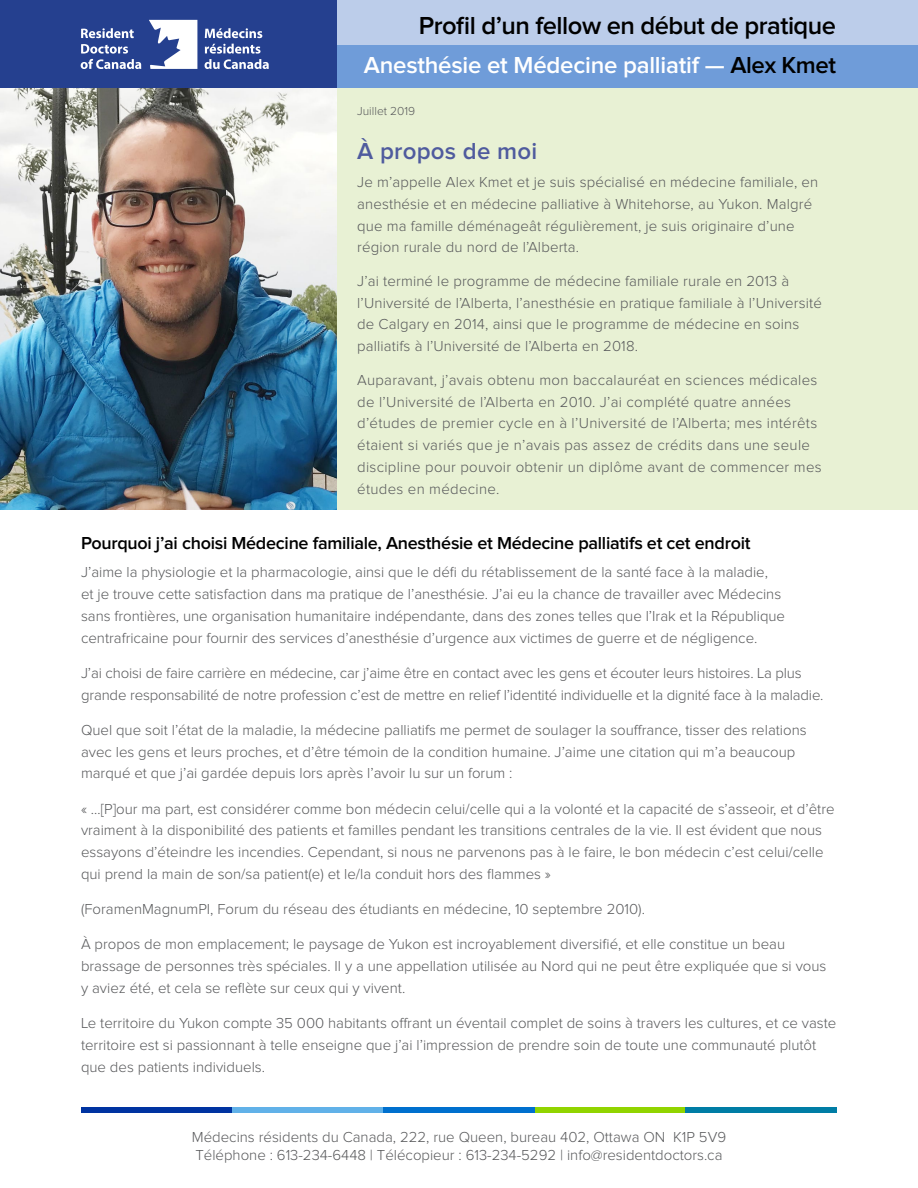
<style>
.page{position:relative;width:918px;height:1188px;background:#fff}
.page>*{position:absolute;margin:0;border:0;box-sizing:border-box;transform-origin:0 0}
.t1{font:600 25.5px "Proxima Nova";letter-spacing:-.02em;color:#000}
.t2{font:600 24px "Proxima Nova";letter-spacing:-.01em;color:#fff}
.t3{font:600 24px "Proxima Nova";letter-spacing:.01em;color:#4f5b9e}
.t4{font:600 18px "Proxima Nova";letter-spacing:-.015em;color:#000}
.t5{font:300 15px/21.8px "Proxima Nova";color:#58595b}
.t6{font:300 15px/21.8px "Proxima Nova";letter-spacing:.02em;color:#58595b}
.t7{font:300 12px "Proxima Nova";color:#58595b}
.s1{color:#000}
</style>
<div class="page">
<div style="left:81px;top:1107px;width:151px;height:5px;background:#0033a1"></div>
<div style="left:232px;top:1107px;width:152px;height:5px;background:#61b1e8"></div>
<div style="left:384px;top:1107px;width:151px;height:5px;background:#0070ce"></div>
<div style="left:535px;top:1107px;width:152px;height:5px;background:#91d400"></div>
<div style="left:686px;top:1107px;width:151px;height:5px;background:#007da5"></div>
<div style="left:337px;top:0;width:581px;height:46px;background:#bccdea"></div>
<div style="left:337px;top:46px;width:581px;height:45px;background:#6f9cd9"></div>
<div style="left:0;top:0;width:337px;height:91px;background:#25408f"></div>
<svg style="left:81px;top:28px;width:53px;height:10px"></svg>
<svg style="left:80px;top:44px;width:61px;height:25px"></svg>
<svg style="left:204px;top:28px;width:58px;height:10px"></svg>
<svg style="left:204px;top:44px;width:65px;height:25px"></svg>
<svg style="left:149px;top:20px;width:48px;height:49px"></svg>
<div style="left:0;top:88px;width:918px;height:422px;background:#e8f1d4"></div>
<img style="left:0;top:88px;width:337px;height:422px">
<h1 class="t1" style="left:419px;top:12px;width:419px">Profil d’un fellow en début de pratique</h1>
<h2 class="t2" style="left:364px;top:52px;width:474px">Anesthésie et Médecine palliatif — <span class="s1">Alex Kmet</span></h2>
<p class="t7" style="left:357px;top:104px;width:60px">Juillet 2019</p>
<h2 class="t3" style="left:357px;top:137px;width:181px">À propos de moi</h2>
<p class="t5" style="left:357px;top:172px;width:463px">Je m’appelle Alex Kmet et je suis spécialisé en médecine familiale, en anesthésie et en médecine palliative à Whitehorse, au Yukon. Malgré que ma famille déménageât régulièrement, je suis originaire d’une région rurale du nord de l’Alberta.</p>
<p class="t5" style="left:357px;top:270px;width:466px">J’ai terminé le programme de médecine familiale rurale en 2013 à l’Université de l’Alberta, l’anesthésie en pratique familiale à l’Université de Calgary en 2014, ainsi que le programme de médecine en soins palliatifs à l’Université de l’Alberta en 2018.</p>
<p class="t6" style="left:357px;top:369px;width:466px">Auparavant, j’avais obtenu mon baccalauréat en sciences médicales de l’Université de l’Alberta en 2010. J’ai complété quatre années d’études de premier cycle en à l’Université de l’Alberta; mes intérêts étaient si variés que je n’avais pas assez de crédits dans une seule discipline pour pouvoir obtenir un diplôme avant de commencer mes études en médecine.</p>
<p class="t4" style="left:81px;top:533px;width:671px">Pourquoi j’ai choisi Médecine familiale, Anesthésie et Médecine palliatifs et cet endroit</p>
<p class="t5" style="left:81px;top:562px;width:706px">J’aime la physiologie et la pharmacologie, ainsi que le défi du rétablissement de la santé face à la maladie,<br>et je trouve cette satisfaction dans ma pratique de l’anesthésie. J’ai eu la chance de travailler avec Médecins sans frontières, une organisation humanitaire indépendante, dans des zones telles que l’Irak et la République centrafricaine pour fournir des services d’anesthésie d’urgence aux victimes de guerre et de négligence.</p>
<p class="t5" style="left:81px;top:662px;width:744px">J’ai choisi de faire carrière en médecine, car j’aime être en contact avec les gens et écouter leurs histoires. La plus grande responsabilité de notre profession c’est de mettre en relief l’identité individuelle et la dignité face à la maladie.</p>
<p class="t5" style="left:81px;top:719px;width:727px">Quel que soit l’état de la maladie, la médecine palliatifs me permet de soulager la souffrance, tisser des relations avec les gens et leurs proches, et d’être témoin de la condition humaine. J’aime une citation qui m’a beaucoup marqué et que j’ai gardée depuis lors après l’avoir lu sur un forum :</p>
<p class="t5" style="left:81px;top:798px;width:755px">« …[P]our ma part, est considérer comme bon médecin celui/celle qui a la volonté et la capacité de s’asseoir, et d’être vraiment à la disponibilité des patients et familles pendant les transitions centrales de la vie. Il est évident que nous essayons d’éteindre les incendies. Cependant, si nous ne parvenons pas à le faire, le bon médecin c’est celui/celle qui prend la main de son/sa patient(e) et le/la conduit hors des flammes »</p>
<p class="t5" style="left:81px;top:899px;width:565px">(ForamenMagnumPI, Forum du réseau des étudiants en médecine, 10 septembre 2010).</p>
<p class="t5" style="left:81px;top:934px;width:747px">À propos de mon emplacement; le paysage de Yukon est incroyablement diversifié, et elle constitue un beau brassage de personnes très spéciales. Il y a une appellation utilisée au Nord qui ne peut être expliquée que si vous y aviez été, et cela se reflète sur ceux qui y vivent.</p>
<p class="t5" style="left:81px;top:1013px;width:757px">Le territoire du Yukon compte 35 000 habitants offrant un éventail complet de soins à travers les cultures, et ce vaste territoire est si passionnant à telle enseigne que j’ai l’impression de prendre soin de toute une communauté plutôt que des patients individuels.</p>
<p class="t5" style="left:192px;top:1128px;width:536px;line-height:18px">Médecins résidents du Canada, 222, rue Queen, bureau 402, Ottawa ON K1P 5V9<br>Téléphone : 613-234-6448 | Télécopieur : 613-234-5292 | info@residentdoctors.ca</p>
</div>
